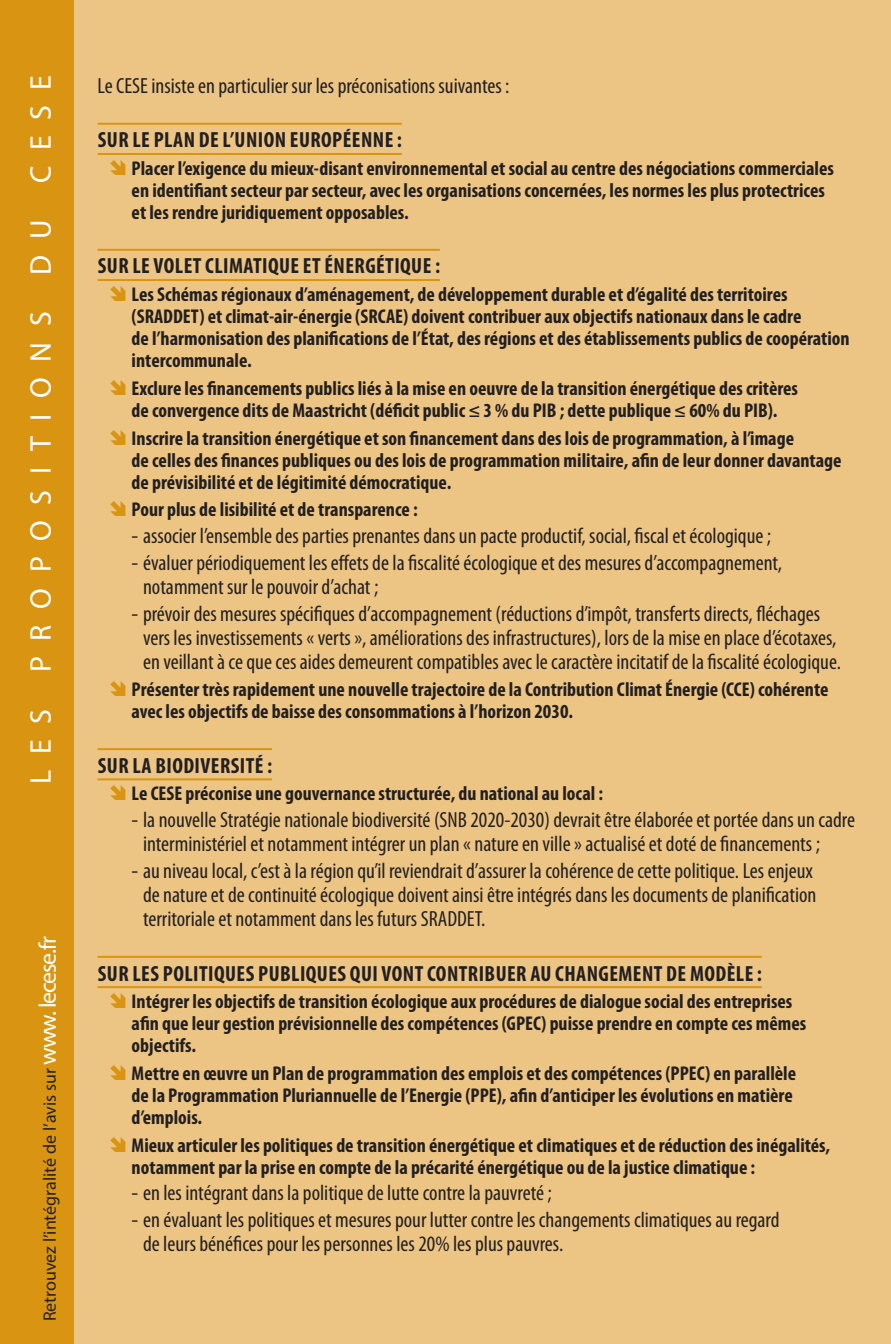
<style>
.page{position:relative;width:891px;height:1344px;background:#fff}
.page>*{position:absolute;margin:0;border:0;box-sizing:border-box;transform-origin:0 0}
.denomination_section{font:30px "Myriad Pro";letter-spacing:.52em;color:#fff}
.proposition_alinéa{font:condensed 22px/24px "Myriad Pro";color:#231f20}
.proposition_gros_tit{font:700 condensed 22px "Myriad Pro";letter-spacing:.02em;color:#231f20}
.t1{font:700 condensed 20px/22px "Myriad Pro";color:#231f20}
.proposition_alinéa-2{font:18px "Myriad Pro";color:#231f20}
.s1{font-size:24px;color:#fff}
.s2{font-stretch:normal}
</style>
<div class="page">
<div style="left:74px;top:0;width:816px;height:1344px;background:#ecc584"></div>
<hr style="left:98px;top:123px;width:303px;height:2px;background:#d99512">
<hr style="left:98px;top:153px;width:303px;height:2px;background:#d99512">
<hr style="left:98px;top:249px;width:341px;height:2px;background:#d99512">
<hr style="left:98px;top:279px;width:341px;height:2px;background:#d99512">
<hr style="left:98px;top:748px;width:174px;height:2px;background:#d99512">
<hr style="left:98px;top:778px;width:174px;height:2px;background:#d99512">
<hr style="left:98px;top:956px;width:663px;height:2px;background:#d99512">
<hr style="left:98px;top:986px;width:663px;height:2px;background:#d99512">
<div style="left:0;top:0;width:74px;height:1344px;background:#d99512"></div>
<svg style="left:111px;top:160px;width:15px;height:15px"></svg>
<svg style="left:111px;top:286px;width:15px;height:15px"></svg>
<svg style="left:111px;top:379px;width:15px;height:16px"></svg>
<svg style="left:111px;top:429px;width:15px;height:15px"></svg>
<svg style="left:111px;top:501px;width:15px;height:15px"></svg>
<svg style="left:111px;top:681px;width:15px;height:15px"></svg>
<svg style="left:111px;top:785px;width:15px;height:15px"></svg>
<svg style="left:111px;top:993px;width:15px;height:15px"></svg>
<svg style="left:111px;top:1064px;width:15px;height:16px"></svg>
<svg style="left:111px;top:1136px;width:15px;height:15px"></svg>
<p class="denomination_section" style="left:22px;top:783px;width:710px;rotate:-90deg">LES PROPOSITIONS DU CESE</p>
<p class="proposition_alinéa-2" style="left:39px;top:1321px;width:386px;rotate:-90deg">Retrouvez l’intégralité de l’avis sur <span class="s1">www. lecese.fr</span></p>
<p class="proposition_alinéa" style="left:98px;top:74px;width:413px">Le CESE insiste en particulier sur les préconisations suivantes :</p>
<p class="proposition_gros_tit" style="left:98px;top:126px;width:305px">SUR LE PLAN DE L’UNION EUROPÉENNE :</p>
<p class="t1" style="left:132px;top:157px;width:703px">Placer l’exigence du mieux-disant environnemental et social au centre des négociations commerciales en identifiant secteur par secteur, avec les organisations concernées, les normes les plus protectrices et les rendre juridiquement opposables.</p>
<p class="proposition_gros_tit" style="left:98px;top:252px;width:343px">SUR LE VOLET CLIMATIQUE ET ÉNERGÉTIQUE :</p>
<p class="t1" style="left:132px;top:283px;width:719px">Les Schémas régionaux d’aménagement, de développement durable et d’égalité des territoires (SRADDET) et climat-air-énergie (SRCAE) doivent contribuer aux objectifs nationaux dans le cadre<br>de l’harmonisation des planifications de l’État, des régions et des établissements publics de coopération intercommunale.</p>
<p class="t1" style="left:132px;top:377px;width:667px">Exclure les financements publics liés à la mise en oeuvre de la transition énergétique des critères de convergence dits de Maastricht (déficit public ≤ 3 % du PIB ; dette publique ≤ 60% du PIB).</p>
<p class="t1" style="left:132px;top:426px;width:711px">Inscrire la transition énergétique et son financement dans des lois de programmation, à l’image<br>de celles des finances publiques ou des lois de programmation militaire, afin de leur donner davantage de prévisibilité et de légitimité démocratique.</p>
<p class="t1" style="left:132px;top:498px;width:287px">Pour plus de lisibilité et de transparence :</p>
<p class="proposition_alinéa" style="left:132px;top:523px;width:640px"><span class="s2">-</span> associer l’ensemble des parties prenantes dans un pacte productif, social, fiscal et écologique ;</p>
<p class="proposition_alinéa" style="left:143px;top:550px;width:640px;text-indent:-11px"><span class="s2">-</span> évaluer périodiquement les effets de la fiscalité écologique et des mesures d’accompagnement, notamment sur le pouvoir d’achat ;</p>
<p class="proposition_alinéa" style="left:143px;top:601px;width:699px;text-indent:-11px"><span class="s2">-</span> prévoir des mesures spécifiques d’accompagnement (réductions d’impôt, transferts directs, fléchages vers les investissements « verts », améliorations des infrastructures), lors de la mise en place d’écotaxes, en veillant à ce que ces aides demeurent compatibles avec le caractère incitatif de la fiscalité écologique.</p>
<p class="t1" style="left:132px;top:678px;width:698px">Présenter très rapidement une nouvelle trajectoire de la Contribution Climat Énergie (CCE) cohérente avec les objectifs de baisse des consommations à l’horizon 2030.</p>
<p class="proposition_gros_tit" style="left:98px;top:752px;width:176px">SUR LA BIODIVERSITÉ :</p>
<p class="t1" style="left:132px;top:782px;width:473px">Le CESE préconise une gouvernance structurée, du national au local :</p>
<p class="proposition_alinéa" style="left:143px;top:808px;width:713px;text-indent:-11px"><span class="s2">-</span> la nouvelle Stratégie nationale biodiversité (SNB 2020-2030) devrait être élaborée et portée dans un cadre interministériel et notamment intégrer un plan « nature en ville » actualisé et doté de financements ;</p>
<p class="proposition_alinéa" style="left:143px;top:858px;width:674px;text-indent:-11px"><span class="s2">-</span> au niveau local, c’est à la région qu’il reviendrait d’assurer la cohérence de cette politique. Les enjeux de nature et de continuité écologique doivent ainsi être intégrés dans les documents de planification territoriale et notamment dans les futurs SRADDET.</p>
<p class="proposition_gros_tit" style="left:98px;top:959px;width:665px">SUR LES POLITIQUES PUBLIQUES QUI VONT CONTRIBUER AU CHANGEMENT DE MODÈLE :</p>
<p class="t1" style="left:132px;top:990px;width:676px">Intégrer les objectifs de transition écologique aux procédures de dialogue social des entreprises afin que leur gestion prévisionnelle des compétences (GPEC) puisse prendre en compte ces mêmes objectifs.</p>
<p class="t1" style="left:132px;top:1062px;width:665px">Mettre en œuvre un Plan de programmation des emplois et des compétences (PPEC) en parallèle de la Programmation Pluriannuelle de l’Energie (PPE), afin d’anticiper les évolutions en matière d’emplois.</p>
<p class="t1" style="left:132px;top:1133px;width:699px">Mieux articuler les politiques de transition énergétique et climatiques et de réduction des inégalités, notamment par la prise en compte de la précarité énergétique ou de la justice climatique :</p>
<p class="proposition_alinéa" style="left:132px;top:1181px;width:421px"><span class="s2">-</span> en les intégrant dans la politique de lutte contre la pauvreté ;</p>
<p class="proposition_alinéa" style="left:143px;top:1207px;width:637px;text-indent:-11px"><span class="s2">-</span> en évaluant les politiques et mesures pour lutter contre les changements climatiques au regard de leurs bénéfices pour les personnes les 20% les plus pauvres.</p>
</div>
